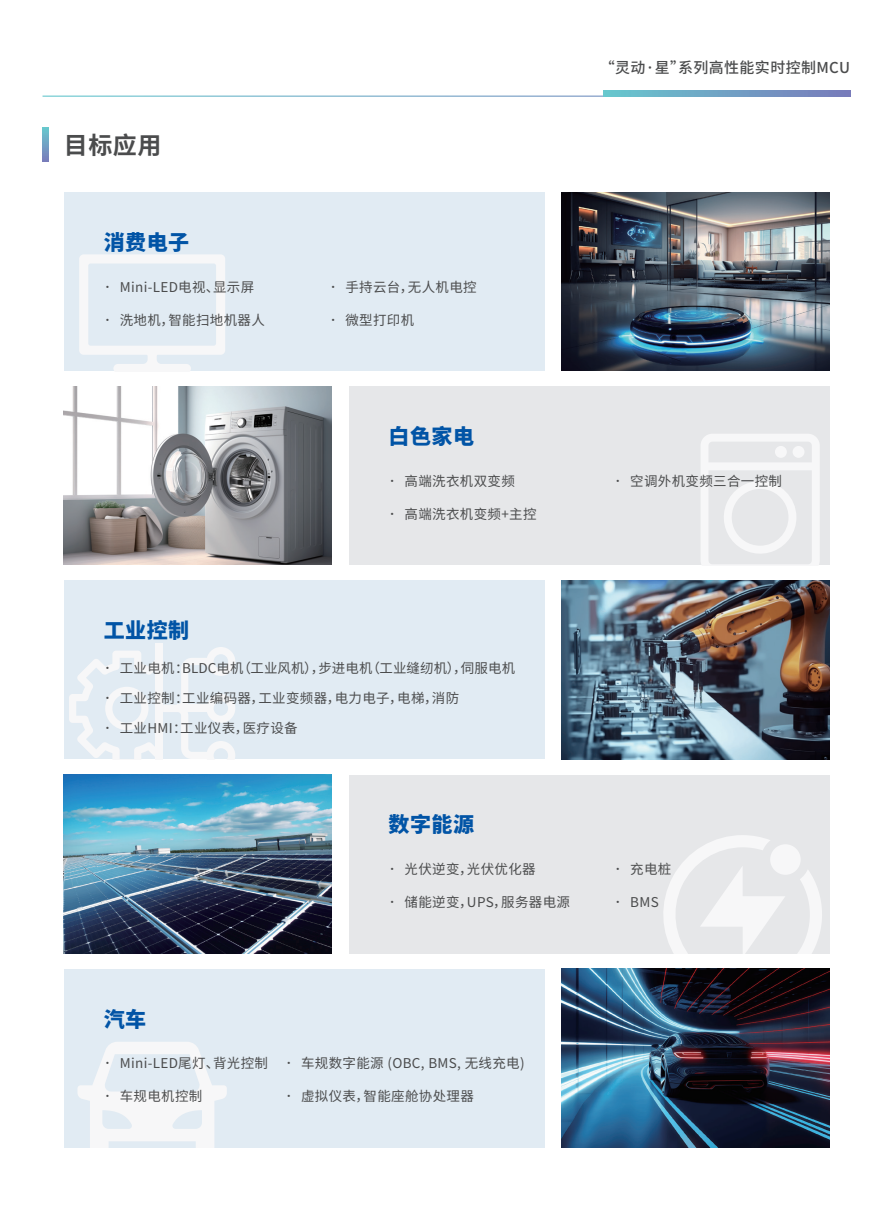
<style>
.page{position:relative;width:893px;height:1212px;background:#fff}
.page>*{position:absolute;margin:0;border:0;box-sizing:border-box;transform-origin:0 0}
.t1{font:700 24px "Source Han Sans CN";color:#4b4c4d}
.t2{font:800 21px "Source Han Sans CN";letter-spacing:.025em;color:#0154a6}
.t3{font:500 15px "Source Han Sans CN";letter-spacing:.025em;color:#4b4c4d}
.t4{font:13.5px "Source Han Sans CN";letter-spacing:.025em;color:#4b4c4d}
.t5{font:13.5px "Source Han Sans CN";letter-spacing:.005em;color:#4b4c4d}
.s1{font-weight:700}
</style>
<div class="page">
<div style="left:349px;top:387px;width:480px;height:178px;background:#e6e7e9"></div>
<div style="left:64px;top:193px;width:480px;height:178px;background:#e1ebf3"></div>
<img style="left:561px;top:193px;width:268px;height:178px">
<img style="left:64px;top:387px;width:268px;height:177px">
<img style="left:561px;top:581px;width:268px;height:178px">
<img style="left:64px;top:775px;width:268px;height:178px">
<img style="left:562px;top:969px;width:268px;height:178px">
<div style="left:64px;top:581px;width:480px;height:178px;background:#e1ebf3"></div>
<div style="left:350px;top:775px;width:480px;height:178px;background:#e6e7e9"></div>
<div style="left:64px;top:969px;width:480px;height:178px;background:#e1ebf3"></div>
<svg style="left:79px;top:254px;width:146px;height:117px"></svg>
<svg style="left:701px;top:434px;width:119px;height:131px"></svg>
<svg style="left:69px;top:647px;width:166px;height:112px"></svg>
<div style="left:156px;top:643px;width:7px;height:116px;background:#f7f7f8"></div>
<svg style="left:663px;top:835px;width:159px;height:118px"></svg>
<svg style="left:77px;top:1042px;width:150px;height:105px"></svg>
<svg style="left:604px;top:91px;width:246px;height:5px"></svg>
<svg style="left:43px;top:128px;width:5px;height:34px"></svg>
<h1 class="t1" style="left:64px;top:133px;width:99px">目标应用</h1>
<h2 class="t2" style="left:104px;top:232px;width:87px">消费电子</h2>
<p class="t4" style="left:101px;top:280px;width:155px"><span class="s1">•</span> Mini-LED电视、显示屏</p>
<p class="t4" style="left:101px;top:313px;width:166px"><span class="s1">•</span> 洗地机，智能扫地机器人</p>
<p class="t4" style="left:326px;top:280px;width:152px"><span class="s1">•</span> 手持云台，无人机电控</p>
<p class="t4" style="left:326px;top:313px;width:89px"><span class="s1">•</span> 微型打印机</p>
<p class="t3" style="left:600px;top:60px;width:252px">“灵动·星”系列高性能实时控制MCU</p>
<h2 class="t2" style="left:388px;top:426px;width:87px">白色家电</h2>
<p class="t4" style="left:385px;top:474px;width:131px"><span class="s1">•</span> 高端洗衣机双变频</p>
<p class="t4" style="left:611px;top:474px;width:172px"><span class="s1">•</span> 空调外机变频三合一控制</p>
<p class="t4" style="left:385px;top:507px;width:153px"><span class="s1">•</span> 高端洗衣机变频+主控</p>
<h2 class="t2" style="left:104px;top:620px;width:87px">工业控制</h2>
<p class="t5" style="left:101px;top:661px;width:416px"><span class="s1">•</span> 工业电机：BLDC电机（工业风机），步进电机（工业缝纫机），伺服电机</p>
<p class="t4" style="left:101px;top:691px;width:360px"><span class="s1">•</span> 工业控制：工业编码器，工业变频器，电力电子，电梯，消防</p>
<p class="t4" style="left:101px;top:721px;width:198px"><span class="s1">•</span> 工业HMI：工业仪表，医疗设备</p>
<h2 class="t2" style="left:388px;top:814px;width:87px">数字能源</h2>
<p class="t4" style="left:385px;top:862px;width:152px"><span class="s1">•</span> 光伏逆变，光伏优化器</p>
<p class="t4" style="left:385px;top:895px;width:186px"><span class="s1">•</span> 储能逆变，UPS，服务器电源</p>
<h2 class="t2" style="left:104px;top:1008px;width:44px">汽车</h2>
<p class="t4" style="left:101px;top:1056px;width:169px"><span class="s1">•</span> Mini-LED尾灯、背光控制</p>
<p class="t4" style="left:101px;top:1089px;width:103px"><span class="s1">•</span> 车规电机控制</p>
<p class="t4" style="left:282px;top:1056px;width:244px"><span class="s1">•</span> 车规数字能源 (OBC, BMS, 无线充电)</p>
<p class="t4" style="left:282px;top:1089px;width:193px"><span class="s1">•</span> 虚拟仪表，智能座舱协处理器</p>
<p class="t4" style="left:611px;top:862px;width:62px"><span class="s1">•</span> 充电桩</p>
<p class="t4" style="left:611px;top:895px;width:49px"><span class="s1">•</span> BMS</p>
</div>
